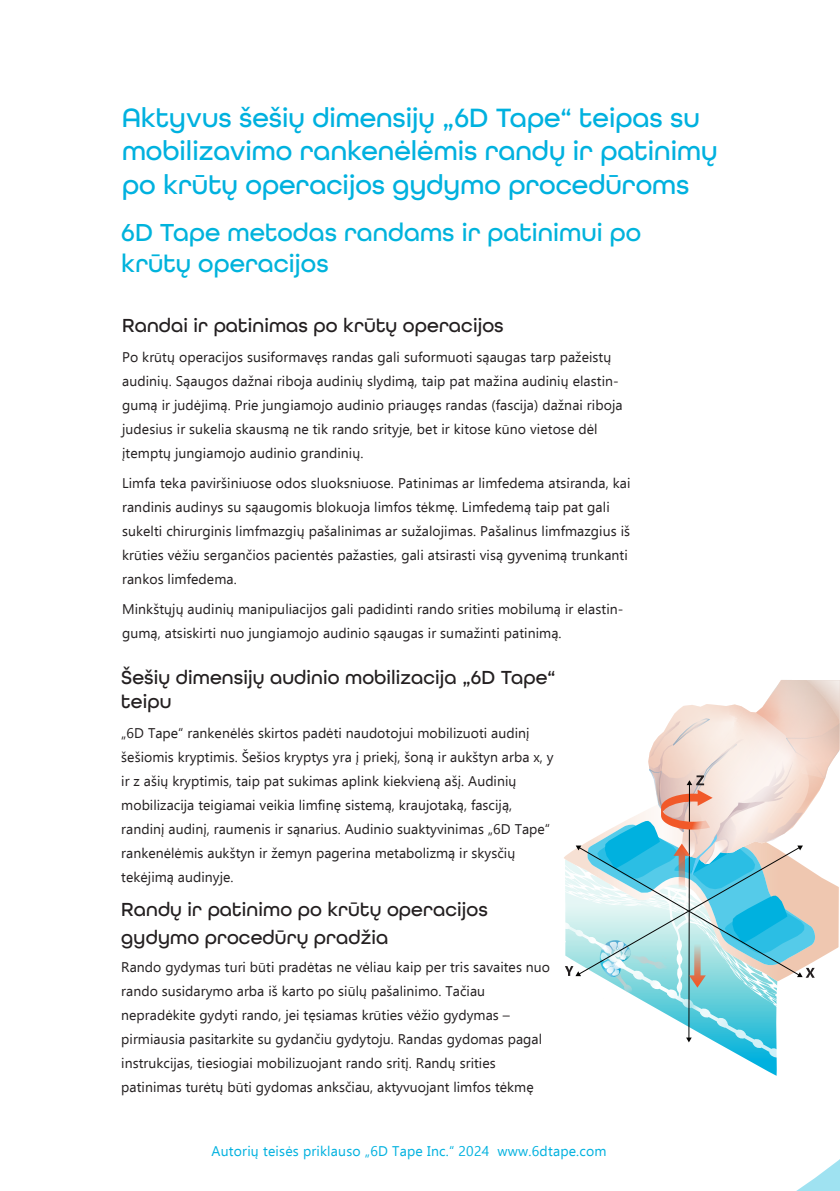
<style>
.page{position:relative;width:840px;height:1191px;background:#fff}
.page>*{position:absolute;margin:0;border:0;box-sizing:border-box;transform-origin:0 0}
.t1{font:500 28px/33.6px "All Round Gothic";color:#00b1df}
.t2{font:500 26px/31.2px "All Round Gothic";letter-spacing:.005em;color:#00b3dc}
.t3{font:500 20px/24px "All Round Gothic";letter-spacing:.005em;color:#231f20}
.t4{font:14px/24px "Ebrima";letter-spacing:.005em;color:#231f20}
.t5{font:14px "Ebrima";letter-spacing:.015em;color:#00b1df}
</style>
<div class="page">
<svg style="left:775px;top:1057px;width:64px;height:134px"></svg>
<svg style="left:742px;top:1057px;width:34px;height:18px"></svg>
<svg style="left:564px;top:680px;width:275px;height:377px"></svg>
<h1 class="t1" style="left:122px;top:100px;width:596px">Aktyvus šešių dimensijų „6D Tape“ teipas su mobilizavimo rankenėlėmis randų ir patinimų po krūtų operacijos gydymo procedūroms</h1>
<h2 class="t2" style="left:121px;top:216px;width:521px">6D Tape metodas randams ir patinimui po krūtų operacijos</h2>
<h3 class="t3" style="left:122px;top:313px;width:383px">Randai ir patinimas po krūtų operacijos</h3>
<p class="t4" style="left:122px;top:344px;width:501px">Po krūtų operacijos susiformavęs randas gali suformuoti sąaugas tarp pažeistų audinių. Sąaugos dažnai riboja audinių slydimą, taip pat mažina audinių elastin&shy;gumą ir judėjimą. Prie jungiamojo audinio priaugęs randas (fascija) dažnai riboja judesius ir sukelia skausmą ne tik rando srityje, bet ir kitose kūno vietose dėl įtemptų jungiamojo audinio grandinių.</p>
<p class="t4" style="left:122px;top:470px;width:509px">Limfa teka paviršiniuose odos sluoksniuose. Patinimas ar limfedema atsiranda, kai randinis audinys su sąaugomis blokuoja limfos tėkmę. Limfedemą taip pat gali sukelti chirurginis limfmazgių pašalinimas ar sužalojimas. Pašalinus limfmazgius iš krūties vėžiu sergančios pacientės pažasties, gali atsirasti visą gyvenimą trunkanti rankos limfedema.</p>
<p class="t4" style="left:122px;top:596px;width:502px">Minkštųjų audinių manipuliacijos gali padidinti rando srities mobilumą ir elastin&shy;gumą, atsiskirti nuo jungiamojo audinio sąaugas ir sumažinti patinimą.</p>
<h3 class="t3" style="left:121px;top:665px;width:435px">Šešių dimensijų audinio mobilizacija „6D Tape“ teipu</h3>
<p class="t4" style="left:121px;top:720px;width:433px">„6D Tape“ rankenėlės skirtos padėti naudotojui mobilizuoti audinį šešiomis kryptimis. Šešios kryptys yra į priekį, šoną ir aukštyn arba x, y ir z ašių kryptimis, taip pat sukimas aplink kiekvieną ašį. Audinių mobilizacija teigiamai veikia limfinę sistemą, kraujotaką, fasciją, randinį audinį, raumenis ir sąnarius. Audinio suaktyvinimas „6D Tape“ rankenėlėmis aukštyn ir žemyn pagerina metabolizmą ir skysčių tekėjimą audinyje.</p>
<h3 class="t3" style="left:121px;top:895px;width:368px;line-height:28px">Randų ir patinimo po krūtų operacijos gydymo procedūrų pradžia</h3>
<p class="t4" style="left:121px;top:954px;width:430px">Rando gydymas turi būti pradėtas ne vėliau kaip per tris savaites nuo rando susidarymo arba iš karto po siūlų pašalinimo. Tačiau nepradėkite gydyti rando, jei tęsiamas krūties vėžio gydymas – pirmiausia pasitarkite su gydančiu gydytoju. Randas gydomas pagal instrukcijas, tiesiogiai mobilizuojant rando sritį. Randų srities patinimas turėtų būti gydomas anksčiau, aktyvuojant limfos tėkmę</p>
<p class="t5" style="left:211px;top:1140px;width:396px">Autorių teisės priklauso „6D Tape Inc.“ 2024 www.6dtape.com</p>
</div>
